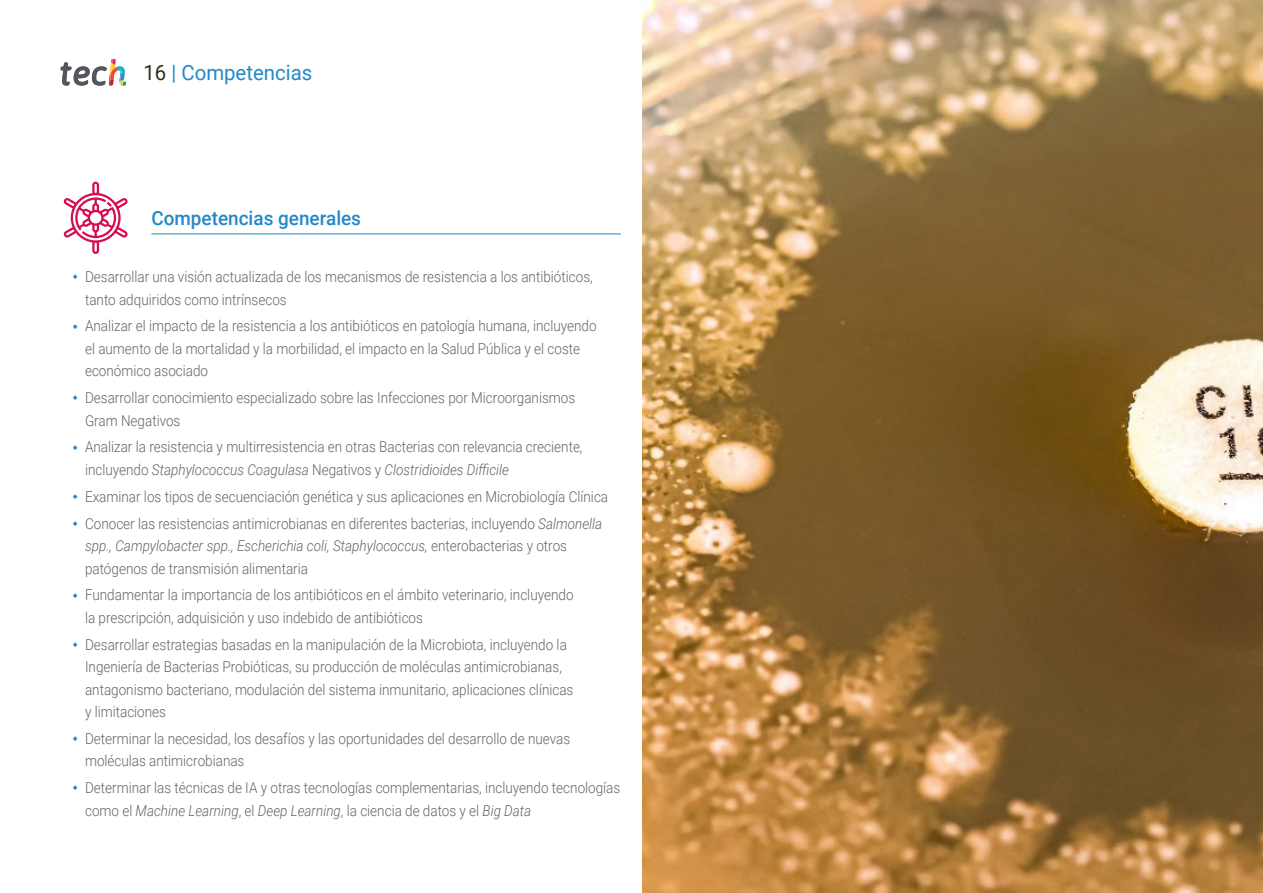
<style>
.page{position:relative;width:1263px;height:893px;background:#fff}
.page>*{position:absolute;margin:0;border:0;box-sizing:border-box;transform-origin:0 0}
.t1{font:21px "Roboto";color:#2488c9}
.t2{font:500 19.5px "Roboto";color:#2488c9}
.t3{font:300 15px/22.5px "Roboto";color:#61646a;scale:.9 1}
.t4{font:italic 300 15px/22.5px "Roboto";color:#61646a;scale:.9 1}
.s1{color:#312e20}
.s2{font-style:italic}
.s3{font-style:normal}
</style>
<div class="page">
<hr style="left:151px;top:234px;width:470px;height:1px;background:#2488c9">
<svg style="left:63px;top:182px;width:65px;height:72px"></svg>
<img style="left:642px;top:0;width:621px;height:893px">
<svg style="left:61px;top:59px;width:65px;height:27px"></svg>
<h1 class="t1" style="left:144px;top:57px;width:170px"><span class="s1">16</span> | Competencias</h1>
<h2 class="t2" style="left:151px;top:205px;width:211px">Competencias generales</h2>
<p class="t3" style="left:85px;top:265px;width:566px">Desarrollar una visión actualizada de los mecanismos de resistencia a los antibióticos, tanto adquiridos como intrínsecos</p>
<p class="t3" style="left:85px;top:314px;width:570px">Analizar el impacto de la resistencia a los antibióticos en patología humana, incluyendo el aumento de la mortalidad y la morbilidad, el impacto en la Salud Pública y el coste económico asociado</p>
<p class="t3" style="left:85px;top:386px;width:546px">Desarrollar conocimiento especializado sobre las Infecciones por Microorganismos<br>Gram Negativos</p>
<p class="t3" style="left:85px;top:435px;width:554px">Analizar la resistencia y multirresistencia en otras Bacterias con relevancia creciente, incluyendo <span class="s2">Staphylococcus Coagulasa</span> Negativos y <span class="s2">Clostridioides Difficile</span></p>
<p class="t3" style="left:85px;top:482px;width:583px;line-height:26.7px">Examinar los tipos de secuenciación genética y sus aplicaciones en Microbiología Clínica<br>Conocer las resistencias antimicrobianas en diferentes bacterias, incluyendo <span class="s2">Salmonella</span></p>
<p class="t4" style="left:85px;top:534px;width:537px">spp., Campylobacter spp., Escherichia coli, Staphylococcus, <span class="s3">enterobacterias y otros patógenos de transmisión alimentaria</span></p>
<p class="t3" style="left:85px;top:583px;width:544px">Fundamentar la importancia de los antibióticos en el ámbito veterinario, incluyendo la prescripción, adquisición y uso indebido de antibióticos</p>
<p class="t3" style="left:85px;top:632px;width:544px">Desarrollar estrategias basadas en la manipulación de la Microbiota, incluyendo la Ingeniería de Bacterias Probióticas, su producción de moléculas antimicrobianas, antagonismo bacteriano, modulación del sistema inmunitario, aplicaciones clínicas y limitaciones</p>
<p class="t3" style="left:85px;top:727px;width:540px">Determinar la necesidad, los desafíos y las oportunidades del desarrollo de nuevas moléculas antimicrobianas</p>
<p class="t3" style="left:85px;top:776px;width:596px">Determinar las técnicas de IA y otras tecnologías complementarias, incluyendo tecnologías como el <span class="s2">Machine Learning</span>, el <span class="s2">Deep Learning</span>, la ciencia de datos y el <span class="s2">Big Data</span></p>
</div>
